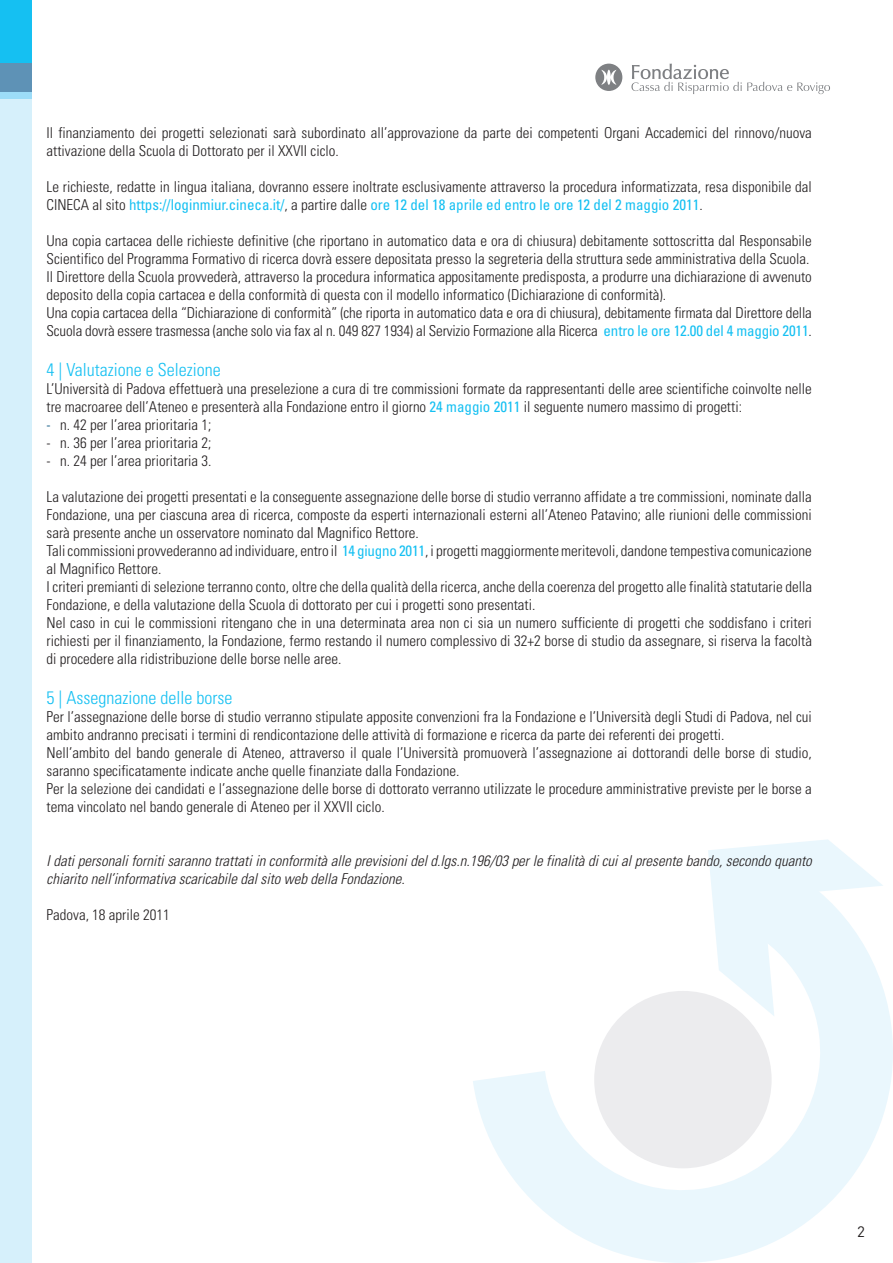
<style>
.page{position:relative;width:893px;height:1263px;background:#fff}
.page>*{position:absolute;margin:0;border:0;box-sizing:border-box;transform-origin:0 0}
.t1{font:300 condensed 18px "Univers";color:#15c0f2}
.t2{font:300 condensed 15px/18px "Univers";color:#231f20}
.t3{font:italic 300 condensed 15px/18px "Univers";color:#231f20}
.t4{font:15px "DIN Pro";color:#231f20}
.s1{font-weight:400;color:#15c0f2}
.s2{color:#00507c}
</style>
<div class="page">
<svg style="left:708px;top:839px;width:146px;height:23px"></svg>
<svg style="left:473px;top:862px;width:420px;height:401px"></svg>
<div style="left:594px;top:991px;width:178px;height:177px;background:#ececee;border-radius:50%"></div>
<div style="left:0;top:0;width:32px;height:64px;background:#15c0f2"></div>
<div style="left:0;top:64px;width:32px;height:28px;background:#5e92b6"></div>
<div style="left:0;top:92px;width:32px;height:12px;background:#9cdcf8"></div>
<div style="left:0;top:99px;width:32px;height:1164px;background:#d6f0fb"></div>
<svg style="left:595px;top:64px;width:27px;height:27px"></svg>
<svg style="left:631px;top:64px;width:199px;height:30px"></svg>
<p class="t2" style="left:47px;top:124px;width:767px">Il finanziamento dei progetti selezionati sarà subordinato all’approvazione da parte dei competenti Organi Accademici del rinnovo/nuova attivazione della Scuola di Dottorato per il XXVII ciclo.</p>
<p class="t2" style="left:47px;top:178px;width:767px">Le richieste, redatte in lingua italiana, dovranno essere inoltrate esclusivamente attraverso la procedura informatizzata, resa disponibile dal<br>CINECA al sito <span class="s1">https://loginmiur.cineca.it/</span>, a partire dalle <span class="s1">ore 12 del 18 aprile ed entro le ore 12 del 2 maggio 2011</span>.</p>
<p class="t2" style="left:47px;top:232px;width:767px">Una copia cartacea delle richieste definitive (che riportano in automatico data e ora di chiusura) debitamente sottoscritta dal Responsabile Scientifico del Programma Formativo di ricerca dovrà essere depositata presso la segreteria della struttura sede amministrativa della Scuola.<br>Il Direttore della Scuola provvederà, attraverso la procedura informatica appositamente predisposta, a produrre una dichiarazione di avvenuto deposito della copia cartacea e della conformità di questa con il modello informatico (Dichiarazione di conformità).<br>Una copia cartacea della “Dichiarazione di conformità” (che riporta in automatico data e ora di chiusura), debitamente firmata dal Direttore della Scuola dovrà essere trasmessa (anche solo via fax al n. 049 827 1934) al Servizio Formazione alla Ricerca <span class="s1">entro le ore 12.00 del 4 maggio 2011</span>.</p>
<p class="t1" style="left:47px;top:359px;width:176px">4 | Valutazione e Selezione</p>
<p class="t2" style="left:47px;top:380px;width:767px">L’Università di Padova effettuerà una preselezione a cura di tre commissioni formate da rappresentanti delle aree scientifiche coinvolte nelle tre macroaree dell’Ateneo e presenterà alla Fondazione entro il giorno <span class="s1">24 maggio 2011</span> il seguente numero massimo di progetti:</p>
<p class="t2" style="left:47px;top:416px;width:167px"><span class="s2">-</span> n. 42 per l’area prioritaria 1;</p>
<p class="t2" style="left:47px;top:434px;width:167px">- n. 36 per l’area prioritaria 2;</p>
<p class="t2" style="left:47px;top:452px;width:167px">- n. 24 per l’area prioritaria 3.</p>
<p class="t2" style="left:47px;top:488px;width:767px">La valutazione dei progetti presentati e la conseguente assegnazione delle borse di studio verranno affidate a tre commissioni, nominate dalla Fondazione, una per ciascuna area di ricerca, composte da esperti internazionali esterni all’Ateneo Patavino; alle riunioni delle commissioni sarà presente anche un osservatore nominato dal Magnifico Rettore.<br>Tali commissioni provvederanno ad individuare, entro il <span class="s1">14 giugno 2011</span>, i progetti maggiormente meritevoli, dandone tempestiva comunicazione al Magnifico Rettore.<br>I criteri premianti di selezione terranno conto, oltre che della qualità della ricerca, anche della coerenza del progetto alle finalità statutarie della Fondazione, e della valutazione della Scuola di dottorato per cui i progetti sono presentati.<br>Nel caso in cui le commissioni ritengano che in una determinata area non ci sia un numero sufficiente di progetti che soddisfano i criteri richiesti per il finanziamento, la Fondazione, fermo restando il numero complessivo di 32+2 borse di studio da assegnare, si riserva la facoltà di procedere alla ridistribuzione delle borse nelle aree.</p>
<p class="t1" style="left:47px;top:686px;width:187px">5 | Assegnazione delle borse</p>
<p class="t2" style="left:47px;top:707px;width:767px">Per l’assegnazione delle borse di studio verranno stipulate apposite convenzioni fra la Fondazione e l’Università degli Studi di Padova, nel cui ambito andranno precisati i termini di rendicontazione delle attività di formazione e ricerca da parte dei referenti dei progetti.<br>Nell’ambito del bando generale di Ateneo, attraverso il quale l’Università promuoverà l’assegnazione ai dottorandi delle borse di studio, saranno specificatamente indicate anche quelle finanziate dalla Fondazione.<br>Per la selezione dei candidati e l’assegnazione delle borse di dottorato verranno utilizzate le procedure amministrative previste per le borse a tema vincolato nel bando generale di Ateneo per il XXVII ciclo.</p>
<p class="t3" style="left:47px;top:851px;width:767px">I dati personali forniti saranno trattati in conformità alle previsioni del d.lgs.n.196/03 per le finalità di cui al presente bando, secondo quanto chiarito nell’informativa scaricabile dal sito web della Fondazione.</p>
<p class="t2" style="left:47px;top:905px;width:125px">Padova, 18 aprile 2011</p>
<p class="t4" style="left:857px;top:1221px;width:9px">2</p>
</div>
